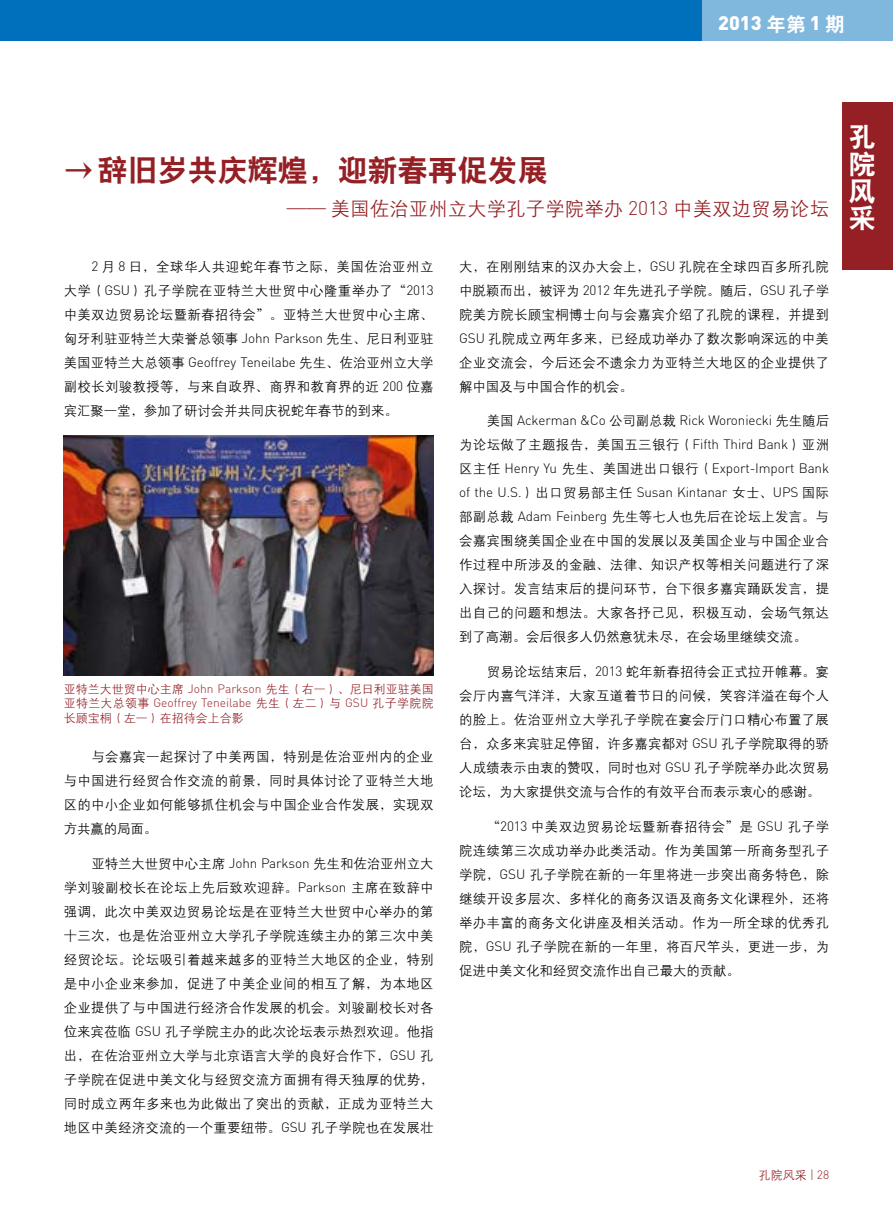
<style>
.page{position:relative;width:893px;height:1212px;background:#fff}
.page>*{position:absolute;margin:0;border:0;box-sizing:border-box;transform-origin:0 0}
.t1{font:30px "H Yb 2 gj";color:#941f24}
.t2{font:27px/27px "H Yb 2 gj";color:#fff;text-align:justify}
.t3{font:19.5px "H Yg 2 gj";color:#941f24}
.t4{font:900 19.5px "DIN";color:#fff}
.t5{font:13.5px/24px "H Yg 2 gj";letter-spacing:.01em;color:#000;text-align:justify}
.t6{font:300 13.5px/24px "DIN";letter-spacing:-.01em;color:#000}
.t7{font:12px "H Yg 2 gj";color:#941f24}
.t8{font:300 12px "DIN";color:#941f24}
.s1{font-family:"H Yb 2 gj";font-weight:400}
.s2{font-family:"DIN";font-weight:300}
.s3{font-family:"H Yg 2 gj";font-weight:400}
</style>
<div class="page">
<div style="left:842px;top:102px;width:51px;height:168px;background:#941f24"></div>
<div style="left:0;top:0;width:702px;height:41px;background:#006fbc"></div>
<div style="left:702px;top:0;width:191px;height:41px;background:#80b7dd"></div>
<img style="left:64px;top:435px;width:370px;height:240px">
<h3 class="t4" style="left:718px;top:10px;width:128px">2013 <span class="s1">年第</span> 1 <span class="s1">期</span></h3>
<h1 class="t1" style="left:64px;top:155px;width:485px">→辞旧岁共庆辉煌，迎新春再促发展</h1>
<h3 class="t3" style="left:287px;top:196px;width:544px">—— 美国佐治亚州立大学孔子学院举办 <span class="s2">2013</span> 中美双边贸易论坛</h3>
<p class="t5" style="left:64px;top:253px;width:371px;text-indent:28px"><span class="s2">2</span> 月 <span class="s2">8</span> 日，全球华人共迎蛇年春节之际，美国佐治亚州立大学（<span class="s2">GSU</span>）孔子学院在亚特兰大世贸中心隆重举办了“<span class="s2">2013</span>中美双边贸易论坛暨新春招待会”。亚特兰大世贸中心主席、匈牙利驻亚特兰大荣誉总领事 <span class="s2">John Parkson</span> 先生、尼日利亚驻美国亚特兰大总领事 <span class="s2">Geoffrey Teneilabe</span> 先生、佐治亚州立大学副校长刘骏教授等，与来自政界、商界和教育界的近 <span class="s2">200</span> 位嘉宾汇聚一堂，参加了研讨会并共同庆祝蛇年春节的到来。</p>
<p class="t7" style="left:64px;top:681px;width:371px">亚特兰大世贸中心主席 <span class="s2">John Parkson</span> 先生（右一）、尼日利亚驻美国</p>
<p class="t8" style="left:64px;top:695px;width:371px"><span class="s3">亚特兰大总领事</span> Geoffrey Teneilabe <span class="s3">先生（左二）与</span> GSU <span class="s3">孔子学院院</span></p>
<p class="t7" style="left:64px;top:710px;width:181px">长顾宝桐（左一）在招待会上合影</p>
<p class="t5" style="left:64px;top:744px;width:371px;text-indent:28px">与会嘉宾一起探讨了中美两国，特别是佐治亚州内的企业与中国进行经贸合作交流的前景，同时具体讨论了亚特兰大地区的中小企业如何能够抓住机会与中国企业合作发展，实现双方共赢的局面。</p>
<p class="t5" style="left:64px;top:850px;width:372px;text-indent:28px">亚特兰大世贸中心主席 <span class="s2">John Parkson</span> 先生和佐治亚州立大学刘骏副校长在论坛上先后致欢迎辞。<span class="s2">Parkson</span> 主席在致辞中强调，此次中美双边贸易论坛是在亚特兰大世贸中心举办的第十三次，也是佐治亚州立大学孔子学院连续主办的第三次中美经贸论坛。论坛吸引着越来越多的亚特兰大地区的企业，特别是中小企业来参加，促进了中美企业间的相互了解，为本地区企业提供了与中国进行经济合作发展的机会。刘骏副校长对各位来宾莅临 <span class="s2">GSU</span> 孔子学院主办的此次论坛表示热烈欢迎。他指出，在佐治亚州立大学与北京语言大学的良好合作下，<span class="s2">GSU</span> 孔子学院在促进中美文化与经贸交流方面拥有得天独厚的优势，同时成立两年多来也为此做出了突出的贡献，正成为亚特兰大地区中美经济交流的一个重要纽带。<span class="s2">GSU</span> 孔子学院也在发展壮</p>
<p class="t5" style="left:459px;top:253px;width:371px">大，在刚刚结束的汉办大会上，<span class="s2">GSU</span> 孔院在全球四百多所孔院中脱颖而出，被评为 <span class="s2">2012</span> 年先进孔子学院。随后，<span class="s2">GSU</span> 孔子学院美方院长顾宝桐博士向与会嘉宾介绍了孔院的课程，并提到<span class="s2">GSU</span> 孔院成立两年多来，已经成功举办了数次影响深远的中美企业交流会，今后还会不遗余力为亚特兰大地区的企业提供了解中国及与中国合作的机会。</p>
<p class="t6" style="left:487px;top:408px;width:344px"><span class="s3">美国</span> Ackerman &amp;Co <span class="s3">公司副总裁</span> Rick Woroniecki <span class="s3">先生随后</span></p>
<p class="t5" style="left:459px;top:432px;width:371px">为论坛做了主题报告，美国五三银行（<span class="s2">Fifth Third Bank</span>）亚洲</p>
<p class="t6" style="left:459px;top:456px;width:371px"><span class="s3">区主任</span> Henry Yu <span class="s3">先生、美国进出口银行（</span>Export-Import Bank of the U.S.<span class="s3">）出口贸易部主任</span> Susan Kintanar <span class="s3">女士、</span>UPS <span class="s3">国际</span></p>
<p class="t5" style="left:459px;top:504px;width:371px">部副总裁 <span class="s2">Adam Feinberg</span> 先生等七人也先后在论坛上发言。与会嘉宾围绕美国企业在中国的发展以及美国企业与中国企业合作过程中所涉及的金融、法律、知识产权等相关问题进行了深入探讨。发言结束后的提问环节，台下很多嘉宾踊跃发言，提出自己的问题和想法。大家各抒己见，积极互动，会场气氛达到了高潮。会后很多人仍然意犹未尽，在会场里继续交流。</p>
<p class="t5" style="left:459px;top:658px;width:371px;text-indent:28px">贸易论坛结束后，<span class="s2">2013</span> 蛇年新春招待会正式拉开帷幕。宴会厅内喜气洋洋，大家互道着节日的问候，笑容洋溢在每个人的脸上。佐治亚州立大学孔子学院在宴会厅门口精心布置了展台，众多来宾驻足停留，许多嘉宾都对 <span class="s2">GSU</span> 孔子学院取得的骄人成绩表示由衷的赞叹，同时也对 <span class="s2">GSU</span> 孔子学院举办此次贸易论坛，为大家提供交流与合作的有效平台而表示衷心的感谢。</p>
<p class="t5" style="left:459px;top:813px;width:371px;text-indent:28px">“<span class="s2">2013</span> 中美双边贸易论坛暨新春招待会”是 <span class="s2">GSU</span> 孔子学院连续第三次成功举办此类活动。作为美国第一所商务型孔子学院，<span class="s2">GSU</span> 孔子学院在新的一年里将进一步突出商务特色，除继续开设多层次、多样化的商务汉语及商务文化课程外，还将举办丰富的商务文化讲座及相关活动。作为一所全球的优秀孔院，<span class="s2">GSU</span> 孔子学院在新的一年里，将百尺竿头，更进一步，为促进中美文化和经贸交流作出自己最大的贡献。</p>
<p class="t7" style="left:759px;top:1167px;width:72px">孔院风采 <span class="s2">| 28</span></p>
<h2 class="t2" style="left:849px;top:123px;width:28px">孔院风采</h2>
</div>
